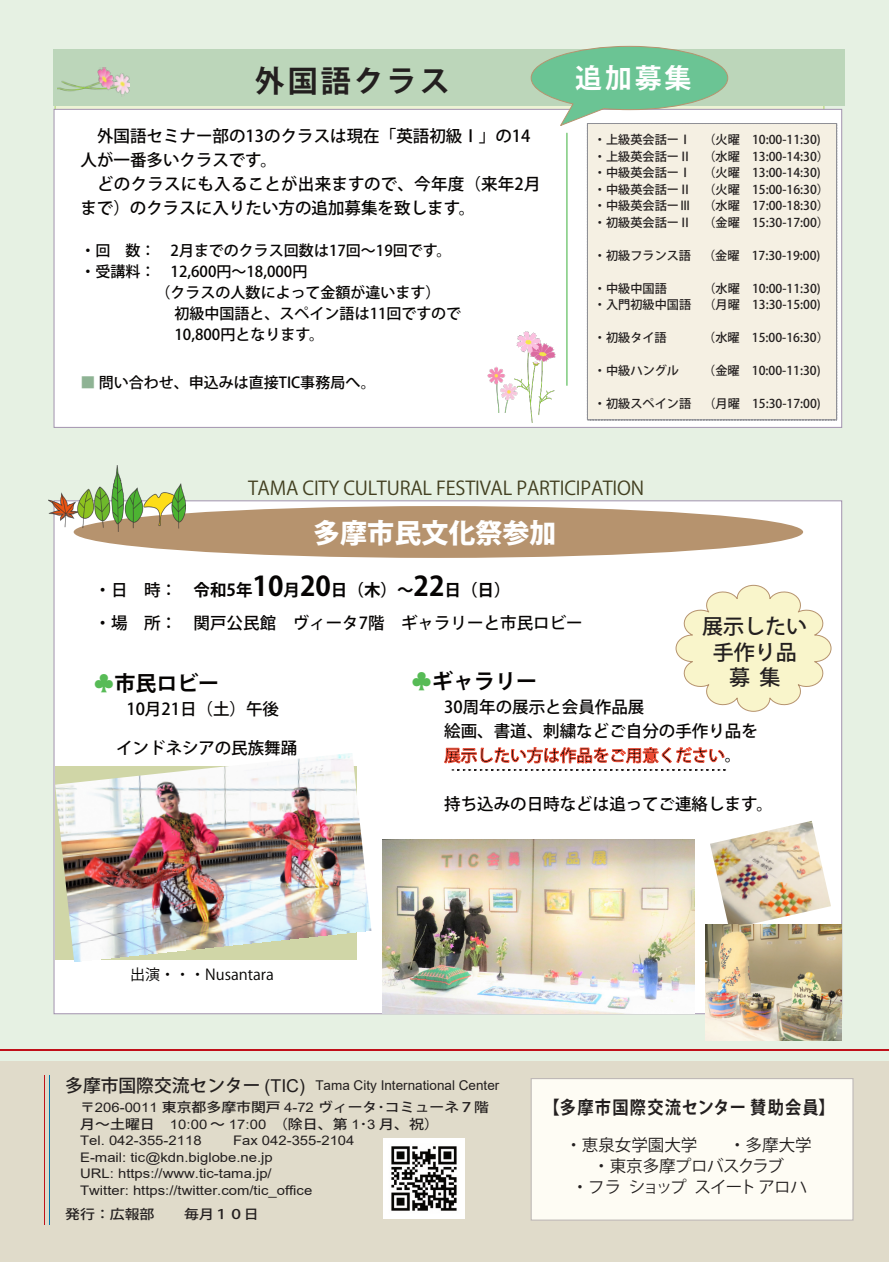
<style>
.page{position:relative;width:889px;height:1262px;background:#fff}
.page>*{position:absolute;margin:0;border:0;box-sizing:border-box;transform-origin:0 0}
.t1{font:700 30px "Koz Go Pr 6 N";letter-spacing:.1em;color:#231f1f}
.t2{font:800 27px "Koz Go Pr 6 N";color:#fff}
.t3{font:700 27px "Koz Go Pr 6 N";color:#fff}
.t4{font:700 21px "Koz Go Pr 6 N";color:#060403}
.t5{font:500 21px/25.5px "Koz Go Pr 6 N";color:#231f1f;text-align:center}
.t6{font:18.9px "Koz Go Pr 6 N";letter-spacing:-.01em;color:#423f20}
.t7{font:700 18px "Koz Go Pr 6 N";letter-spacing:.08em;color:#231f1f;scale:.9 1}
.t8{font:500 16.5px/24px "Koz Go Pr 6 N";color:#060403}
.t9{font:16.5px "Koz Go Pr 6 N";letter-spacing:-.02em;color:#231f1f}
.t10{font:16.5px "Koz Go Pr 6 N";letter-spacing:-.06em;color:#231f1f}
.t11{font:16.5px "Koz Go Pr 6 N";color:#231f1f}
.t12{font:500 15px "Koz Go Pr 6 N";color:#060403}
.t13{font:15px "Koz Go Pr 6 N";color:#060403}
.t14{font:13.5px "Arial";color:#231f1f}
.t15{font:13.2px/16.5px "Arial";color:#231f1f;scale:1.13 1}
.t16{font:500 13.2px/16.5px "Koz Go Pr 6 N";color:#231f1f;scale:1.13 1}
.t17{font:500 12.15px/16.5px "Koz Go Pr 6 N";color:#231f1f}
.s1{color:#8eb394}
.s2{font-weight:700}
.s3{font-weight:700;font-size:27px}
.s4{color:#57bb56}
.s5{font-family:"Koz Go Pr 6 N";font-weight:500;font-size:17.7px}
.s6{font-size:17.7px}
.s7{font-family:"Arial";font-weight:400}
</style>
<div class="page">
<div style="left:0;top:0;width:888px;height:1262px;background:#e6f1e3"></div>
<div style="left:54px;top:501px;width:787px;height:513px;background:#fff;border:1px solid #a293af"></div>
<img style="left:710px;top:821px;width:120px;height:103px">
<svg style="left:0;top:1049px;width:888px;height:1px"></svg>
<svg style="left:55px;top:106px;width:768px;height:3px;fill:#edf4d5"></svg>
<div style="left:0;top:1061px;width:888px;height:201px;background:#e0dbca"></div>
<div style="left:530px;top:1078px;width:323px;height:142px;background:#fefcf4;border:1px solid #bfb9b7"></div>
<svg style="left:44px;top:1075px;width:6px;height:150px"></svg>
<img style="left:383px;top:1138px;width:81px;height:81px">
<div style="left:54px;top:109px;width:787px;height:319px;background:#fff;border:1px solid #a293af"></div>
<div style="left:53px;top:49px;width:791px;height:57px;background:#bcd6ba"></div>
<svg style="left:675px;top:585px;width:156px;height:127px"></svg>
<div style="left:587px;top:123px;width:249px;height:297px;background:#f5f0e3;border:1px dashed #8f9096"></div>
<hr style="left:566px;top:133px;width:1px;height:252px;background:#57bb56">
<img style="left:487px;top:366px;width:27px;height:46px">
<img style="left:514px;top:331px;width:41px;height:91px">
<img style="left:57px;top:67px;width:73px;height:28px">
<img style="left:382px;top:840px;width:312px;height:173px">
<svg style="left:452px;top:769px;width:274px;height:2px"></svg>
<img style="left:704px;top:924px;width:136px;height:116px">
<div style="left:74px;top:506px;width:728px;height:52px;background:#b6936e;border-radius:50%"></div>
<img style="left:49px;top:466px;width:137px;height:65px">
<img style="left:55px;top:753px;width:316px;height:208px">
<svg style="left:530px;top:46px;width:198px;height:81px"></svg>
<h1 class="t1" style="left:255px;top:66px;width:196px">外国語クラス</h1>
<h3 class="t8" style="left:80px;top:123px;width:451px;text-indent:16px">外国語セミナー部の13のクラスは現在「英語初級Ⅰ」の14人が一番多いクラスです。</h3>
<h3 class="t8" style="left:80px;top:171px;width:461px;text-indent:17px">どのクラスにも入ることが出来ますので、今年度（来年2月まで）のクラスに入りたい方の追加募集を致します。</h3>
<p class="t12" style="left:80px;top:242px;width:372px">・回 数： 2月までのクラス回数は17回〜19回です。</p>
<p class="t12" style="left:80px;top:263px;width:228px">・受講料： 12,600円〜18,000円</p>
<p class="t12" style="left:155px;top:284px;width:286px">（クラスの人数によって金額が違います）</p>
<p class="t12" style="left:174px;top:305px;width:288px">初級中国語と、スペイン語は11回ですので</p>
<p class="t12" style="left:174px;top:326px;width:151px">10,800円となります。</p>
<p class="t12" style="left:80px;top:374px;width:296px"><span class="s1">■</span> 問い合わせ、申込みは直接TIC事務局へ。</p>
<h2 class="t3" style="left:575px;top:65px;width:118px">追加募集</h2>
<p class="t17" style="left:593px;top:131px;width:236px">・上級英会話ーⅠ （火曜 10:00-11:30)・上級英会話ーⅡ （水曜 13:00-14:30）・中級英会話ーⅠ （火曜 13:00-14:30)・中級英会話ーⅡ （火曜 15:00-16:30）・中級英会話ーⅢ （水曜 17:00-18:30）・初級英会話ーⅡ （金曜 15:30-17:00）</p>
<p class="t17" style="left:593px;top:247px;width:228px">・初級フランス語 （金曜 17:30-19:00)</p>
<p class="t17" style="left:593px;top:280px;width:74px">・中級中国語</p>
<p class="t17" style="left:593px;top:280px;width:228px;text-align:right">（水曜 10:00-11:30)<br>・入門初級中国語 （月曜 13:30-15:00)</p>
<p class="t17" style="left:593px;top:329px;width:74px">・初級タイ語</p>
<p class="t17" style="left:703px;top:329px;width:127px">（水曜 15:00-16:30）</p>
<p class="t17" style="left:593px;top:362px;width:86px">・中級ハングル</p>
<p class="t17" style="left:703px;top:362px;width:119px">（金曜 10:00-11:30)</p>
<p class="t17" style="left:593px;top:395px;width:228px">・初級スペイン語 （月曜 15:30-17:00)</p>
<h3 class="t6" style="left:248px;top:479px;width:397px">TAMA CITY CULTURAL FESTIVAL PARTICIPATION</h3>
<h2 class="t2" style="left:313px;top:519px;width:244px">多摩市民文化祭参加</h2>
<h3 class="t8" style="left:94px;top:573px;width:489px;line-height:33px">・日 時： <span class="s2">令和5年</span><span class="s3">10</span><span class="s2">月</span><span class="s3">20</span><span class="s2">日（木）〜</span><span class="s3">22</span><span class="s2">日（日）<br></span>・場 所： 関戸公民館 ヴィータ7階 ギャラリーと市民ロビー</h3>
<h3 class="t5" style="left:701px;top:613px;width:106px">展示したい手作り品募 集</h3>
<h3 class="t4" style="left:411px;top:671px;width:127px"><span class="s4">♣</span>ギャラリー</h3>
<h3 class="t8" style="left:444px;top:695px;width:315px">30周年の展示と会員作品展<br>絵画、書道、刺繍などご自分の手作り品を展示したい方は作品をご用意ください。</h3>
<h3 class="t8" style="left:444px;top:791px;width:330px">持ち込みの日時などは追ってご連絡します。</h3>
<h3 class="t4" style="left:93px;top:672px;width:127px"><span class="s4">♣</span>市民ロビー</h3>
<h3 class="t8" style="left:126px;top:697px;width:154px">10月21日（土）午後</h3>
<h3 class="t8" style="left:116px;top:735px;width:183px">インドネシアの民族舞踊</h3>
<p class="t13" style="left:130px;top:967px;width:145px">出演・・・Nusantara</p>
<p class="t14" style="left:65px;top:1080px;width:435px"><span class="s5">多摩市国際交流センター</span> <span class="s6">(TIC)</span> Tama City International Center</p>
<p class="t16" style="left:80px;top:1099px;width:363px">〒<span class="s7">206-0011</span> 東京都多摩市関戸 <span class="s7">4-72</span> ヴィータ･コミューネ７階月〜土曜日 <span class="s7">10:00</span> 〜 <span class="s7">17:00</span> （除日、第 <span class="s7">1</span>･<span class="s7">3</span> 月、祝）</p>
<p class="t15" style="left:80px;top:1133px;width:109px">Tel. 042-355-2118</p>
<p class="t15" style="left:80px;top:1133px;width:244px;text-indent:153px">Fax 042-355-2104<br>E-mail: tic@kdn.biglobe.ne.jp<br>URL: https://www.tic-tama.jp/<br>Twitter: https://twitter.com/tic_office</p>
<p class="t16" style="left:65px;top:1205px;width:80px">発行：広報部</p>
<p class="t16" style="left:184px;top:1205px;width:67px">毎月１０日</p>
<h3 class="t7" style="left:543px;top:1098px;width:324px">【多摩市国際交流センター賛助会員】</h3>
<h3 class="t11" style="left:565px;top:1136px;width:133px">・恵泉女学園大学</h3>
<h3 class="t9" style="left:728px;top:1136px;width:84px">・多摩大学</h3>
<h3 class="t9" style="left:593px;top:1157px;width:192px">・東京多摩プロバスクラブ</h3>
<h3 class="t10" style="left:571px;top:1178px;width:236px">・フラ ショップ スイート アロハ</h3>
</div>
